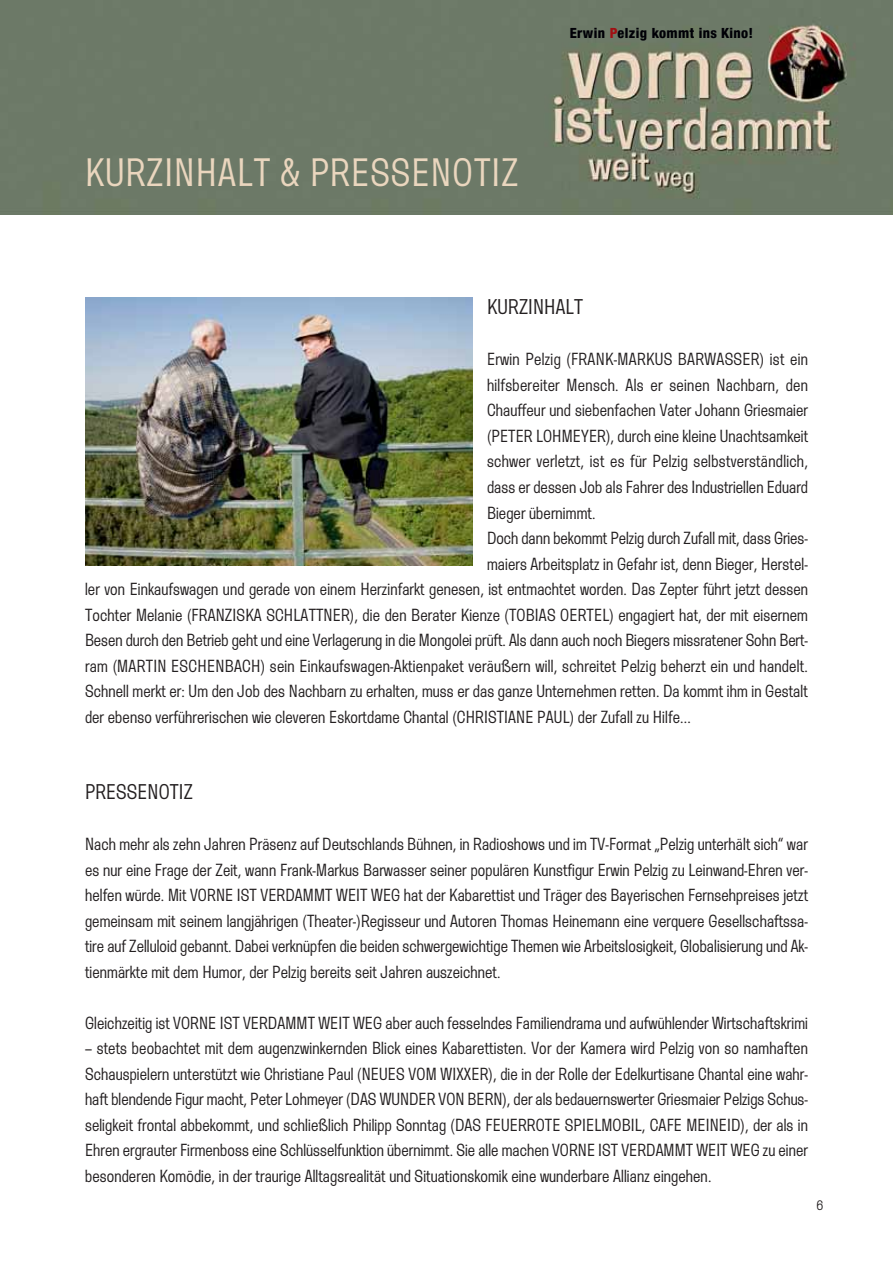
<style>
.page{position:relative;width:893px;height:1263px;background:#fff}
.page>*{position:absolute;margin:0;border:0;box-sizing:border-box;transform-origin:0 0}
.t1{font:39px "Cg Westerveldt Lt";letter-spacing:.03em;color:#ead6be}
.t2{font:21px "Cg Westerveldt Lt";letter-spacing:.01em;color:#231f20}
.t3{font:17.25px/25.5px "Cg Westerveldt Lt";letter-spacing:.01em;color:#231f20;text-align:justify}
.t4{font:800 condensed 14.1px "Helvetica Neue";letter-spacing:.025em;color:#000006}
.t5{font:13.5px "Cg Westerveldt Lt";color:#231f20}
.s1{color:#a10f13}
</style>
<div class="page">
<img style="left:85px;top:298px;width:387px;height:268px">
<img style="left:0;top:0;width:893px;height:215px">
<p class="t4" style="left:570px;top:28px;width:185px">Erwin <span class="s1">P</span>elzig kommt ins Kino!</p>
<h1 class="t1" style="left:85px;top:158px;width:435px">KURZINHALT &amp; PRESSENOTIZ</h1>
<p class="t2" style="left:487px;top:300px;width:97px">KURZINHALT</p>
<p class="t3" style="left:487px;top:349px;width:322px">Erwin Pelzig (FRANK-MARKUS BARWASSER) ist ein</p>
<p class="t3" style="left:487px;top:374px;width:322px">hilfsbereiter Mensch. Als er seinen Nachbarn, den</p>
<p class="t3" style="left:487px;top:400px;width:322px">Chauffeur und siebenfachen Vater Johann Griesmaier</p>
<p class="t3" style="left:487px;top:425px;width:322px">(PETER LOHMEYER), durch eine kleine Unachtsamkeit</p>
<p class="t3" style="left:487px;top:451px;width:322px">schwer verletzt, ist es für Pelzig selbstverständlich,</p>
<p class="t3" style="left:487px;top:476px;width:322px">dass er dessen Job als Fahrer des Industriellen Eduard</p>
<p class="t3" style="left:487px;top:502px;width:110px">Bieger übernimmt.</p>
<p class="t3" style="left:487px;top:527px;width:322px">Doch dann bekommt Pelzig durch Zufall mit, dass Gries-</p>
<p class="t3" style="left:487px;top:553px;width:322px">maiers Arbeitsplatz in Gefahr ist, denn Bieger, Herstel-</p>
<p class="t3" style="left:85px;top:578px;width:724px">ler von Einkaufswagen und gerade von einem Herzinfarkt genesen, ist entmachtet worden. Das Zepter führt jetzt dessen</p>
<p class="t3" style="left:85px;top:604px;width:724px">Tochter Melanie (FRANZISKA SCHLATTNER), die den Berater Kienze (TOBIAS OERTEL) engagiert hat, der mit eisernem</p>
<p class="t3" style="left:85px;top:629px;width:724px">Besen durch den Betrieb geht und eine Verlagerung in die Mongolei prüft. Als dann auch noch Biegers missratener Sohn Bert-</p>
<p class="t3" style="left:85px;top:655px;width:724px">ram (MARTIN ESCHENBACH) sein Einkaufswagen-Aktienpaket veräußern will, schreitet Pelzig beherzt ein und handelt.</p>
<p class="t3" style="left:85px;top:680px;width:724px">Schnell merkt er: Um den Job des Nachbarn zu erhalten, muss er das ganze Unternehmen retten. Da kommt ihm in Gestalt</p>
<p class="t3" style="left:85px;top:706px;width:607px">der ebenso verführerischen wie cleveren Eskortdame Chantal (CHRISTIANE PAUL) der Zufall zu Hilfe...</p>
<p class="t2" style="left:85px;top:784px;width:109px">PRESSENOTIZ</p>
<p class="t3" style="left:85px;top:833px;width:724px">Nach mehr als zehn Jahren Präsenz auf Deutschlands Bühnen, in Radioshows und im TV-Format „Pelzig unterhält sich“ war es nur eine Frage der Zeit, wann Frank-Markus Barwasser seiner populären Kunstfigur Erwin Pelzig zu Leinwand-Ehren ver&shy;helfen würde. Mit VORNE IST VERDAMMT WEIT WEG hat der Kabarettist und Träger des Bayerischen Fernsehpreises jetzt gemeinsam mit seinem langjährigen (Theater-)Regisseur und Autoren Thomas Heinemann eine verquere Gesellschaftssa&shy;tire auf Zelluloid gebannt. Dabei verknüpfen die beiden schwergewichtige Themen wie Arbeitslosigkeit, Globalisierung und Ak&shy;tienmärkte mit dem Humor, der Pelzig bereits seit Jahren auszeichnet.</p>
<p class="t3" style="left:85px;top:1012px;width:724px">Gleichzeitig ist VORNE IST VERDAMMT WEIT WEG aber auch fesselndes Familiendrama und aufwühlender Wirtschaftskrimi</p>
<p class="t3" style="left:85px;top:1037px;width:724px">– stets beobachtet mit dem augenzwinkernden Blick eines Kabarettisten. Vor der Kamera wird Pelzig von so namhaften Schauspielern unterstützt wie Christiane Paul (NEUES VOM WIXXER), die in der Rolle der Edelkurtisane Chantal eine wahr&shy;haft blendende Figur macht, Peter Lohmeyer (DAS WUNDER VON BERN), der als bedauernswerter Griesmaier Pelzigs Schus&shy;seligkeit frontal abbekommt, und schließlich Philipp Sonntag (DAS FEUERROTE SPIELMOBIL, CAFE MEINEID), der als in Ehren ergrauter Firmenboss eine Schlüsselfunktion übernimmt. Sie alle machen VORNE IST VERDAMMT WEIT WEG zu einer besonderen Komödie, in der traurige Alltagsrealität und Situationskomik eine wunderbare Allianz eingehen.</p>
<p class="t5" style="left:816px;top:1201px;width:8px">6</p>
</div>
